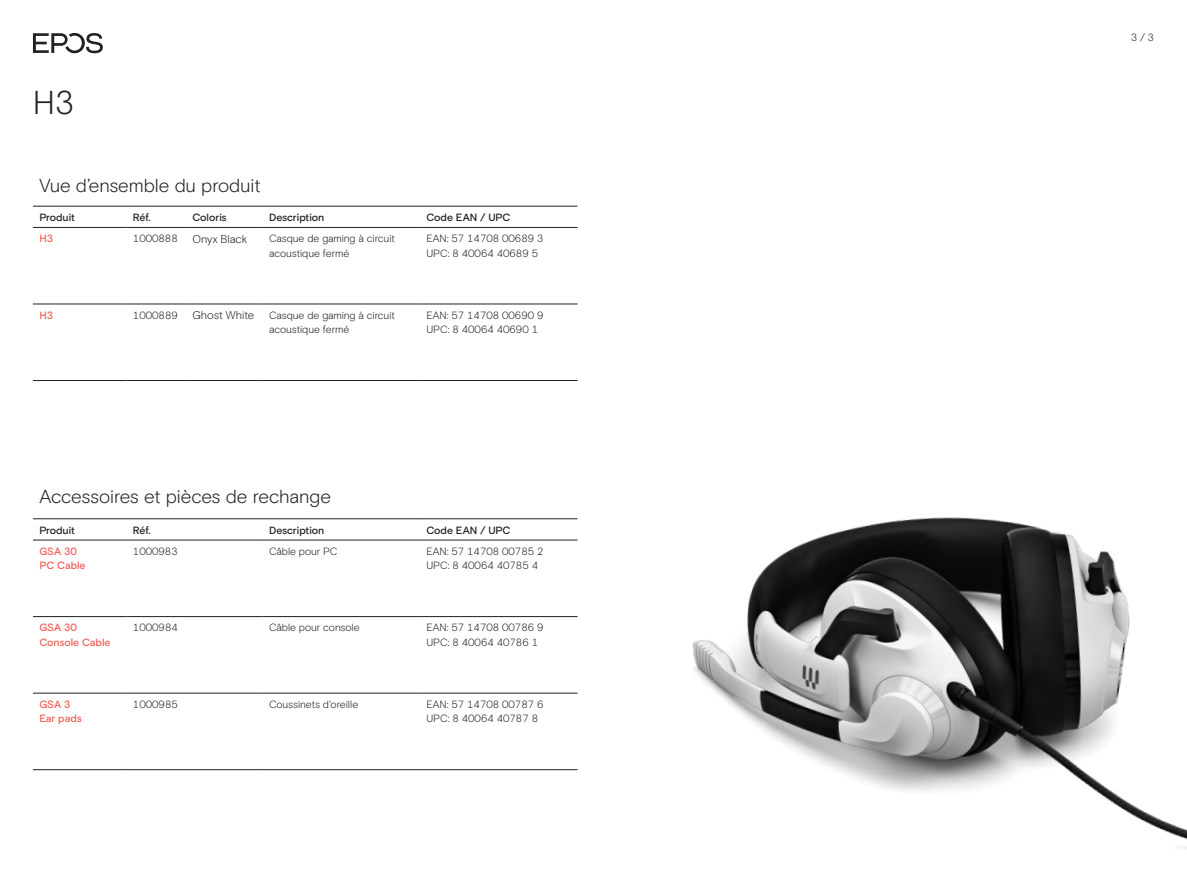
<style>
.page{position:relative;width:1187px;height:893px;background:#fff}
.page>*{position:absolute;margin:0;border:0;box-sizing:border-box;transform-origin:0 0}
.t1{font:300 33px "EPOS Basis";color:#231f20}
.t2{font:300 18.75px "EPOS Basis";letter-spacing:-.01em;color:#231f20}
.t3{font:300 11.25px "EPOS Basis";letter-spacing:-.005em;color:#231f20}
.t4{font:300 10.5px/14.7px "EPOS Basis";color:#231f20}
.t5{font:500 10.5px "EPOS Basis";letter-spacing:-.005em;color:#231f20}
.t6{font:500 10.5px/14.7px "EPOS Basis";letter-spacing:-.005em;color:#f15e55}
</style>
<div class="page">
<img style="left:692px;top:517px;width:494px;height:332px">
<hr style="left:420px;top:540px;width:157px;height:1px;background:#231f20">
<hr style="left:420px;top:616px;width:157px;height:1px;background:#231f20">
<hr style="left:420px;top:693px;width:157px;height:1px;background:#231f20">
<hr style="left:420px;top:769px;width:157px;height:1px;background:#231f20">
<hr style="left:126px;top:540px;width:137px;height:1px;background:#231f20">
<hr style="left:126px;top:616px;width:137px;height:1px;background:#231f20">
<hr style="left:126px;top:693px;width:137px;height:1px;background:#231f20">
<hr style="left:126px;top:769px;width:137px;height:1px;background:#231f20">
<hr style="left:33px;top:540px;width:93px;height:1px;background:#231f20">
<hr style="left:33px;top:616px;width:93px;height:1px;background:#231f20">
<hr style="left:33px;top:693px;width:93px;height:1px;background:#231f20">
<hr style="left:33px;top:769px;width:93px;height:1px;background:#231f20">
<hr style="left:263px;top:540px;width:157px;height:1px;background:#231f20">
<hr style="left:263px;top:616px;width:157px;height:1px;background:#231f20">
<hr style="left:263px;top:693px;width:157px;height:1px;background:#231f20">
<hr style="left:263px;top:769px;width:157px;height:1px;background:#231f20">
<hr style="left:33px;top:518px;width:93px;height:1px;background:#231f20">
<hr style="left:126px;top:518px;width:137px;height:1px;background:#231f20">
<hr style="left:263px;top:518px;width:157px;height:1px;background:#231f20">
<hr style="left:420px;top:518px;width:157px;height:1px;background:#231f20">
<hr style="left:420px;top:227px;width:157px;height:1px;background:#231f20">
<hr style="left:420px;top:304px;width:157px;height:1px;background:#231f20">
<hr style="left:33px;top:206px;width:93px;height:1px;background:#231f20">
<hr style="left:126px;top:206px;width:60px;height:1px;background:#231f20">
<hr style="left:126px;top:227px;width:60px;height:1px;background:#231f20">
<hr style="left:186px;top:227px;width:77px;height:1px;background:#231f20">
<hr style="left:126px;top:304px;width:60px;height:1px;background:#231f20">
<hr style="left:186px;top:304px;width:77px;height:1px;background:#231f20">
<hr style="left:33px;top:227px;width:93px;height:1px;background:#231f20">
<hr style="left:33px;top:304px;width:93px;height:1px;background:#231f20">
<hr style="left:33px;top:380px;width:93px;height:1px;background:#231f20">
<hr style="left:126px;top:380px;width:60px;height:1px;background:#231f20">
<hr style="left:186px;top:380px;width:77px;height:1px;background:#231f20">
<hr style="left:420px;top:380px;width:157px;height:1px;background:#231f20">
<hr style="left:263px;top:227px;width:157px;height:1px;background:#231f20">
<hr style="left:263px;top:304px;width:157px;height:1px;background:#231f20">
<hr style="left:263px;top:380px;width:157px;height:1px;background:#231f20">
<hr style="left:186px;top:206px;width:77px;height:1px;background:#231f20">
<hr style="left:263px;top:206px;width:157px;height:1px;background:#231f20">
<hr style="left:420px;top:206px;width:157px;height:1px;background:#231f20">
<svg style="left:33px;top:33px;width:70px;height:20px"></svg>
<h1 class="t1" style="left:33px;top:83px;width:43px">H3</h1>
<h2 class="t2" style="left:39px;top:174px;width:223px">Vue d’ensemble du produit</h2>
<p class="t5" style="left:39px;top:211px;width:37px">Produit</p>
<p class="t5" style="left:133px;top:211px;width:19px">Réf.</p>
<p class="t5" style="left:192px;top:211px;width:36px">Coloris</p>
<p class="t5" style="left:269px;top:211px;width:57px">Description</p>
<p class="t5" style="left:426px;top:211px;width:86px">Code EAN / UPC</p>
<p class="t6" style="left:39px;top:231px;width:15px">H3</p>
<p class="t4" style="left:133px;top:231px;width:46px">1000888</p>
<p class="t3" style="left:192px;top:232px;width:56px">Onyx Black</p>
<p class="t4" style="left:269px;top:231px;width:127px">Casque de gaming à circuit acoustique fermé</p>
<p class="t4" style="left:426px;top:231px;width:118px">EAN: 57 14708 00689 3<br>UPC: 8 40064 40689 5</p>
<p class="t6" style="left:39px;top:308px;width:15px">H3</p>
<p class="t4" style="left:133px;top:308px;width:46px">1000889</p>
<p class="t3" style="left:192px;top:309px;width:63px">Ghost White</p>
<p class="t4" style="left:269px;top:308px;width:127px">Casque de gaming à circuit acoustique fermé</p>
<p class="t4" style="left:426px;top:308px;width:118px">EAN: 57 14708 00690 9<br>UPC: 8 40064 40690 1</p>
<h2 class="t2" style="left:39px;top:485px;width:293px">Accessoires et pièces de rechange</h2>
<p class="t5" style="left:39px;top:524px;width:37px">Produit</p>
<p class="t5" style="left:133px;top:524px;width:19px">Réf.</p>
<p class="t5" style="left:269px;top:524px;width:57px">Description</p>
<p class="t5" style="left:426px;top:524px;width:86px">Code EAN / UPC</p>
<p class="t6" style="left:39px;top:544px;width:48px">GSA 30<br>PC Cable</p>
<p class="t4" style="left:133px;top:544px;width:46px">1000983</p>
<p class="t4" style="left:269px;top:544px;width:70px">Câble pour PC</p>
<p class="t4" style="left:426px;top:544px;width:118px">EAN: 57 14708 00785 2<br>UPC: 8 40064 40785 4</p>
<p class="t6" style="left:39px;top:620px;width:73px">GSA 30<br>Console Cable</p>
<p class="t4" style="left:133px;top:620px;width:46px">1000984</p>
<p class="t4" style="left:269px;top:620px;width:92px">Câble pour console</p>
<p class="t4" style="left:426px;top:620px;width:118px">EAN: 57 14708 00786 9<br>UPC: 8 40064 40786 1</p>
<p class="t6" style="left:39px;top:697px;width:44px">GSA 3<br>Ear pads</p>
<p class="t4" style="left:133px;top:697px;width:46px">1000985</p>
<p class="t4" style="left:269px;top:697px;width:91px">Coussinets d'oreille</p>
<p class="t4" style="left:426px;top:697px;width:118px">EAN: 57 14708 00787 6<br>UPC: 8 40064 40787 8</p>
<p class="t4" style="left:1130px;top:30px;width:24px">3 / 3</p>
</div>
